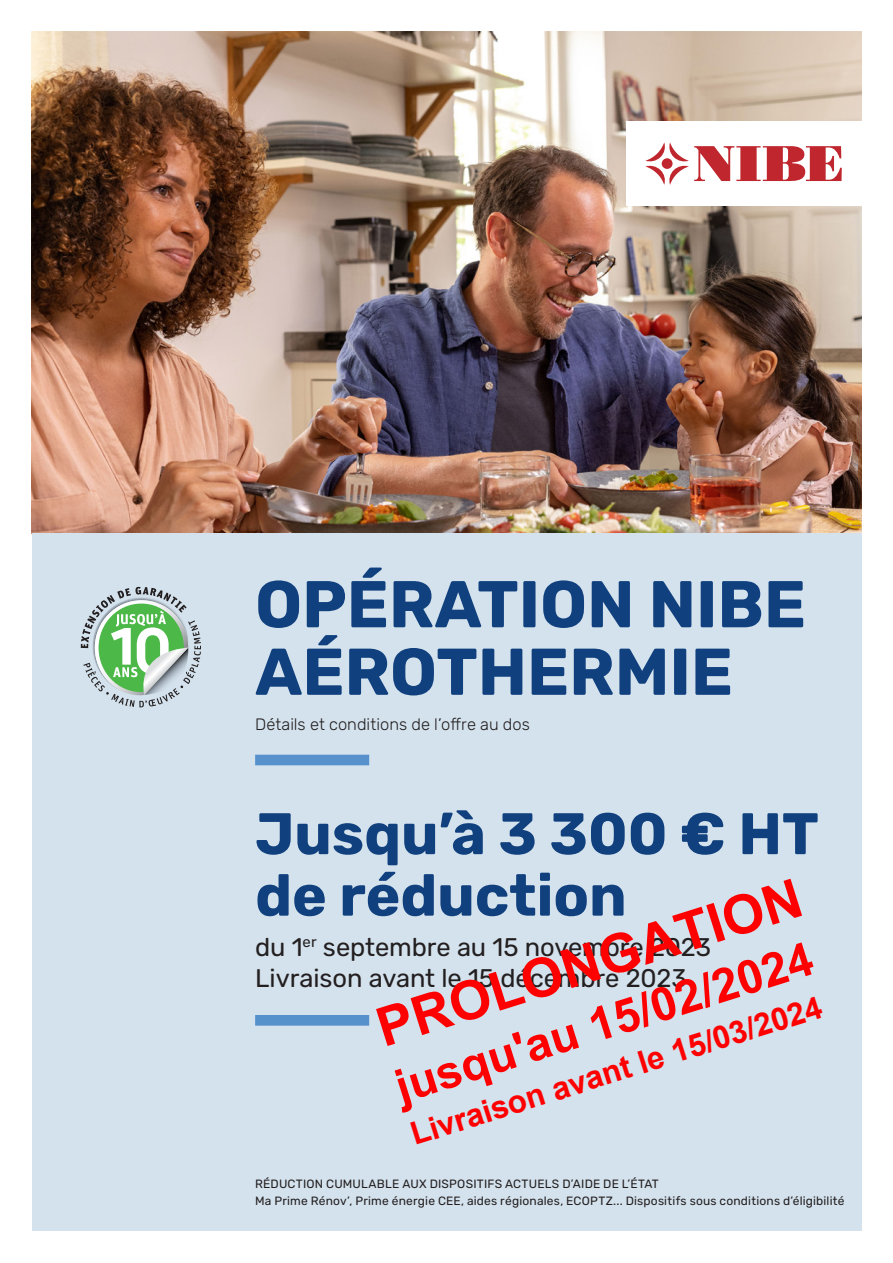
<style>
.page{position:relative;width:893px;height:1263px;background:#fff}
.page>*{position:absolute;margin:0;border:0;box-sizing:border-box;transform-origin:0 0}
.Headline_Green{font:700 66px/67.5px "Rubik";color:#10407e}
.Headline_Green-2{font:700 58.5px/61.5px "Rubik";color:#10407e}
.t1{font:700 54px "Arial";color:#f00}
.t2{font:700 46.5px "Arial";color:#f00}
.t3{font:700 31.5px "Arial";color:#f00}
.Body_11_15{font:25.5px "Rubik";letter-spacing:-.005em;color:#231f20}
.Body_11_15-2{font:300 16.5px "Rubik";color:#231f20}
.Body_11_15-3{font:12px "Rubik";letter-spacing:.015em;color:#231f20}
</style>
<div class="page">
<img style="left:32px;top:32px;width:829px;height:502px">
<div style="left:32px;top:534px;width:829px;height:697px;background:#d4e2ed"></div>
<div style="left:626px;top:121px;width:237px;height:85px;background:#fff"></div>
<svg style="left:645px;top:142px;width:197px;height:43px"></svg>
<div style="left:255px;top:755px;width:114px;height:10px;background:#5691cc"></div>
<div style="left:255px;top:1015px;width:114px;height:11px;background:#5691cc"></div>
<svg style="left:81px;top:587px;width:120px;height:120px"></svg>
<p class="Headline_Green" style="left:255px;top:572px;width:552px">OPÉRATION NIBE<br>AÉROTHERMIE</p>
<p class="Body_11_15-2" style="left:255px;top:715px;width:276px">Détails et conditions de l’offre au dos</p>
<p class="Headline_Green-2" style="left:255px;top:805px;width:565px">Jusqu’à 3 300 € HT de réduction</p>
<p class="Body_11_15" style="left:255px;top:933px;width:458px">du 1<sup>er</sup> septembre au 15 novembre 2023</p>
<p class="Body_11_15" style="left:255px;top:963px;width:433px">Livraison avant le 15 décembre 2023</p>
<h3 class="t1" style="left:367px;top:991px;width:444px;rotate:-17deg">PROLONGATION</h3>
<h3 class="t2" style="left:387px;top:1055px;width:436px;rotate:-17deg">jusqu'au 15/02/2024</h3>
<h3 class="t3" style="left:405px;top:1112px;width:431px;rotate:-17deg">Livraison avant le 15/03/2024</h3>
<p class="Body_11_15-3" style="left:255px;top:1177px;width:405px">RÉDUCTION CUMULABLE AUX DISPOSITIFS ACTUELS D’AIDE DE L’ÉTAT</p>
<p class="Body_11_15-3" style="left:255px;top:1194px;width:591px">Ma Prime Rénov’, Prime énergie CEE, aides régionales, ECOPTZ... Dispositifs sous conditions d’éligibilité</p>
</div>
